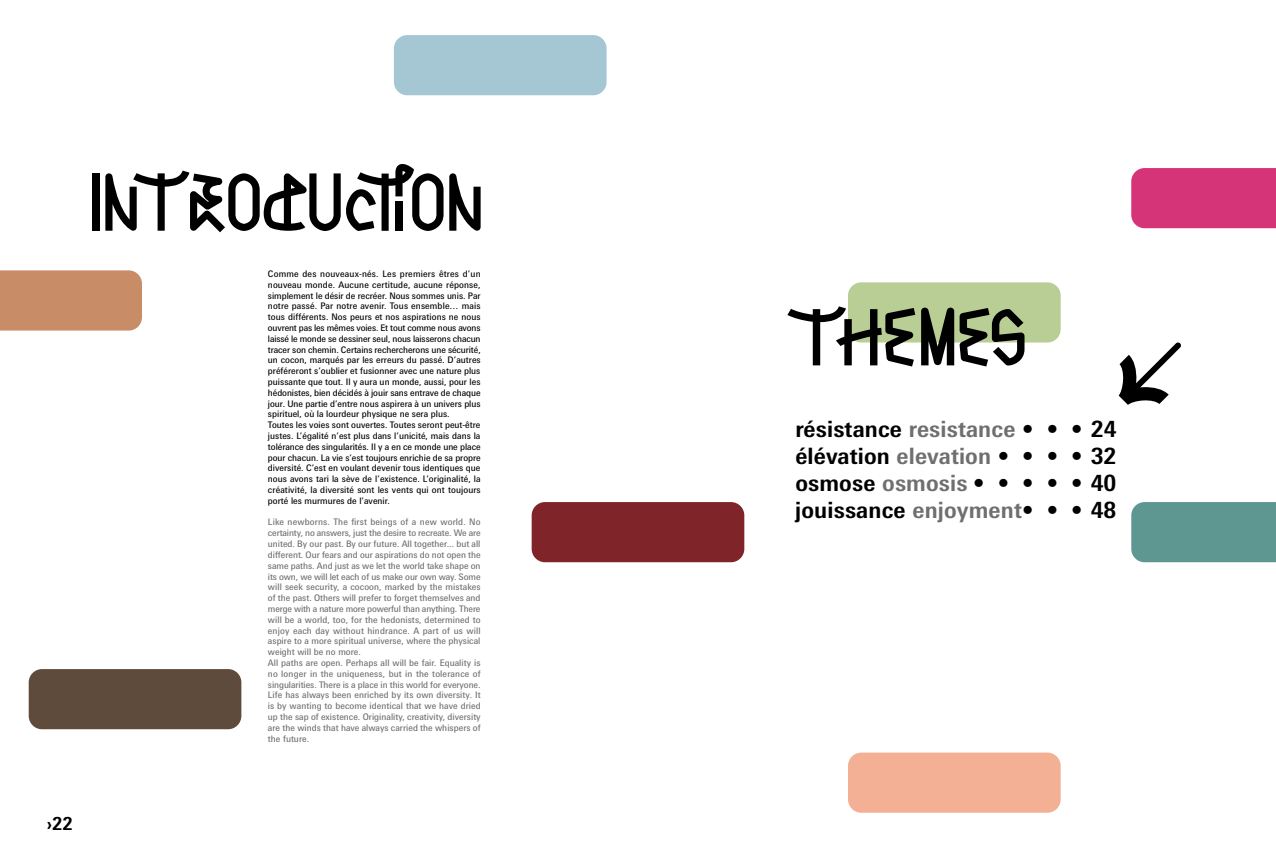
<style>
.page{position:relative;width:1276px;height:851px;background:#fff}
.page>*{position:absolute;margin:0;border:0;box-sizing:border-box;transform-origin:0 0}
.t1{font:700 22.5px/27px "Messe Univers";letter-spacing:.005em;color:#000;text-align:justify}
.t2{font:700 18px "Messe Univers";color:#000}
.t3{font:9px/10.8px "Messe Univers";letter-spacing:.005em;color:#000}
.t4{font:9px/10.8px "Messe Univers";letter-spacing:.005em;color:#706f6f}
.s1{color:#706f6f}
</style>
<div class="page">
<div style="left:848px;top:282px;width:212px;height:60px;background:#b9ce95;border-radius:13px"></div>
<div style="left:1131px;top:168px;width:145px;height:60px;background:#d53478"></div>
<svg style="left:787px;top:306px;width:128px;height:60px"></svg>
<svg style="left:921px;top:307px;width:103px;height:59px"></svg>
<svg style="left:1118px;top:342px;width:63px;height:63px"></svg>
<div style="left:394px;top:35px;width:212px;height:60px;background:#a5c7d4;border-radius:13px"></div>
<div style="left:848px;top:752px;width:212px;height:60px;background:#f3b095;border-radius:13px"></div>
<div style="left:1131px;top:502px;width:145px;height:60px;background:#5e9691"></div>
<div style="left:0;top:270px;width:142px;height:60px;background:#c88c66"></div>
<div style="left:29px;top:669px;width:212px;height:60px;background:#5f4b3c;border-radius:13px"></div>
<div style="left:531px;top:502px;width:213px;height:60px;background:#7f252a;border-radius:13px"></div>
<svg style="left:449px;top:173px;width:31px;height:58px"></svg>
<div style="left:92px;top:173px;width:7px;height:58px;background:#000"></div>
<svg style="left:105px;top:164px;width:338px;height:68px"></svg>
<h2 class="t2" style="left:47px;top:812px;width:27px">›22</h2>
<p class="t3" style="left:268px;top:268px;width:214px">Comme des nouveaux-nés. Les premiers êtres d’un nouveau monde. Aucune certitude, aucune réponse, simplement le désir de recréer. Nous sommes unis. Par notre passé. Par notre avenir. Tous ensemble… mais tous différents. Nos peurs et nos aspirations ne nous ouvrent pas les mêmes voies. Et tout comme nous avons laissé le monde se dessiner seul, nous laisserons chacun tracer son chemin. Certains rechercherons une sécurité, un cocon, marqués par les erreurs du passé. D’autres préféreront s’oublier et fusionner avec une nature plus puissante que tout. Il y aura un monde, aussi, pour les hédonistes, bien décidés à jouir sans entrave de chaque jour. Une partie d’entre nous aspirera à un univers plus spirituel, où la lourdeur physique ne sera plus.<br>Toutes les voies sont ouvertes. Toutes seront peut-être justes. L’égalité n’est plus dans l’unicité, mais dans la tolérance des singularités. Il y a en ce monde une place pour chacun. La vie s’est toujours enrichie de sa propre diversité. C’est en voulant devenir tous identiques que nous avons tari la sève de l’existence. L’originalité, la créativité, la diversité sont les vents qui ont toujours porté les murmures de l’avenir.</p>
<p class="t4" style="left:268px;top:516px;width:214px">Like newborns. The first beings of a new world. No certainty, no answers, just the desire to recreate. We are united. By our past. By our future. All together... but all different. Our fears and our aspirations do not open the same paths. And just as we let the world take shape on its own, we will let each of us make our own way. Some will seek security, a cocoon, marked by the mistakes of the past. Others will prefer to forget themselves and merge with a nature more powerful than anything. There will be a world, too, for the hedonists, determined to enjoy each day without hindrance. A part of us will aspire to a more spiritual universe, where the physical weight will be no more.<br>All paths are open. Perhaps all will be fair. Equality is no longer in the uniqueness, but in the tolerance of singularities. There is a place in this world for everyone.<br>Life has always been enriched by its own diversity. It is by wanting to become identical that we have dried up the sap of existence. Originality, creativity, diversity are the winds that have always carried the whispers of the future.</p>
<h1 class="t1" style="left:795px;top:414px;width:222px">résistance <span class="s1">resistance</span></h1>
<h1 class="t1" style="left:1090px;top:414px;width:27px">24</h1>
<h1 class="t1" style="left:795px;top:441px;width:197px">élévation <span class="s1">elevation</span></h1>
<h1 class="t1" style="left:795px;top:441px;width:323px;text-indent:295px">32 osmose <span class="s1">osmosis</span> • • • • • 40 jouissance <span class="s1">enjoyment</span> • • • 48</h1>
</div>
